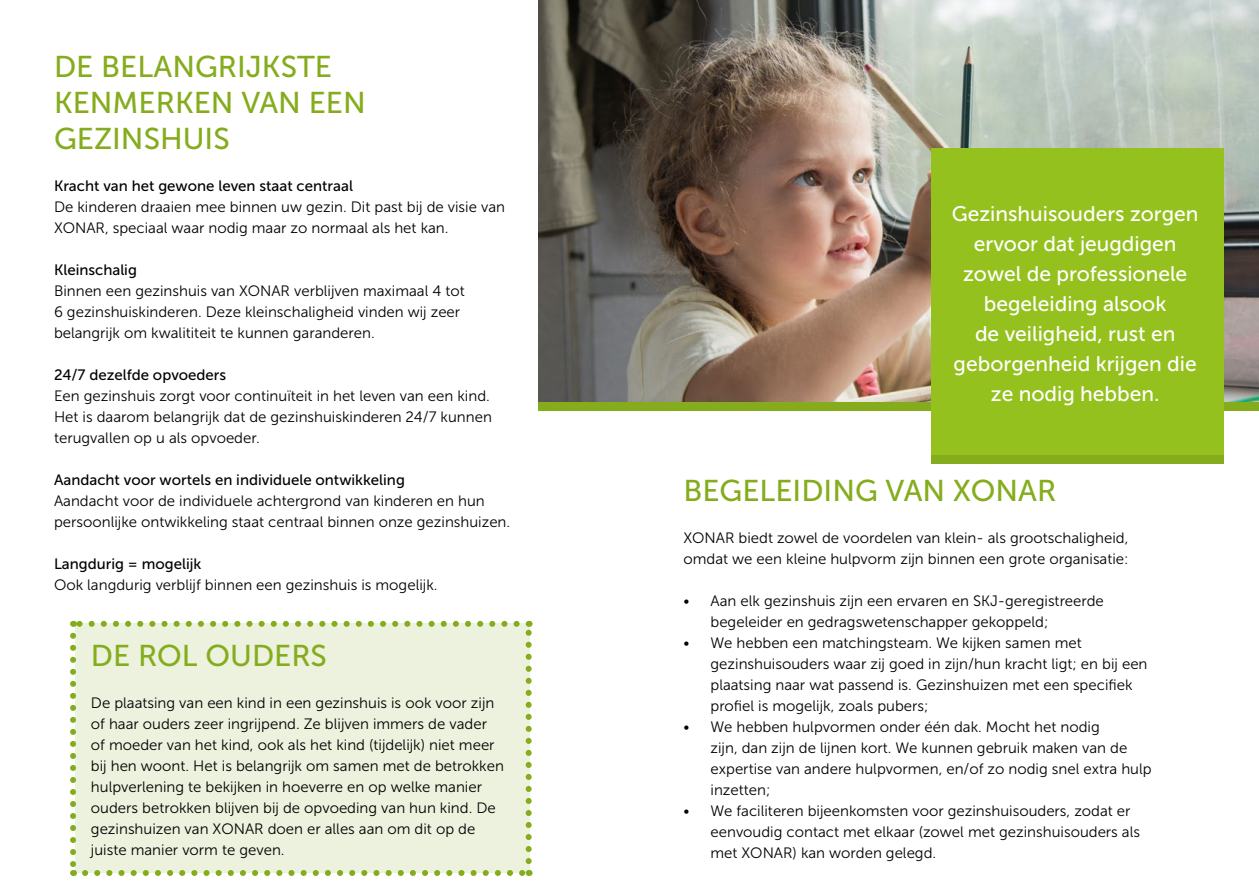
<style>
.page{position:relative;width:1259px;height:893px;background:#fff}
.page>*{position:absolute;margin:0;border:0;box-sizing:border-box;transform-origin:0 0}
.t1{font:30px/36px "Museo Sans 500";color:#85ac1c}
.t2{font:21px/30px "Museo Sans 500";color:#fff;text-align:center}
.t3{font:15px/21px "Museo Sans 300";color:#000}
.t4{font:15px "Museo Sans 500";color:#000}
</style>
<div class="page">
<div style="left:75px;top:623px;width:454px;height:249px;background:#ecf2dd"></div>
<img style="left:539px;top:0;width:720px;height:402px">
<div style="left:539px;top:402px;width:720px;height:8px;background:#85ac1c"></div>
<div style="left:931px;top:456px;width:293px;height:8px;background:#85ac1c"></div>
<div style="left:931px;top:149px;width:293px;height:306px;background:#95c11f"></div>
<svg style="left:70px;top:636px;width:6px;height:240px"></svg>
<svg style="left:85px;top:870px;width:444px;height:6px"></svg>
<svg style="left:525px;top:621px;width:6px;height:240px"></svg>
<svg style="left:73px;top:621px;width:444px;height:6px"></svg>
<h1 class="t1" style="left:54px;top:48px;width:313px">DE BELANGRIJKSTE<br>KENMERKEN VAN EEN<br>GEZINSHUIS</h1>
<p class="t4" style="left:54px;top:177px;width:300px">Kracht van het gewone leven staat centraal</p>
<p class="t3" style="left:54px;top:196px;width:452px">De kinderen draaien mee binnen uw gezin. Dit past bij de visie van<br>XONAR, speciaal waar nodig maar zo normaal als het kan.</p>
<p class="t4" style="left:54px;top:261px;width:84px">Kleinschalig</p>
<p class="t3" style="left:54px;top:280px;width:412px">Binnen een gezinshuis van XONAR verblijven maximaal 4 tot<br>6 gezinshuiskinderen. Deze kleinschaligheid vinden wij zeer belangrijk om kwalititeit te kunnen garanderen.</p>
<p class="t4" style="left:54px;top:366px;width:174px">24/7 dezelfde opvoeders</p>
<p class="t3" style="left:54px;top:385px;width:439px">Een gezinshuis zorgt voor continuïteit in het leven van een kind.<br>Het is daarom belangrijk dat de gezinshuiskinderen 24/7 kunnen terugvallen op u als opvoeder.</p>
<p class="t4" style="left:54px;top:471px;width:352px">Aandacht voor wortels en individuele ontwikkeling</p>
<p class="t3" style="left:54px;top:490px;width:458px">Aandacht voor de individuele achtergrond van kinderen en hun persoonlijke ontwikkeling staat centraal binnen onze gezinshuizen.</p>
<p class="t4" style="left:54px;top:555px;width:149px">Langdurig = mogelijk</p>
<p class="t3" style="left:54px;top:574px;width:385px">Ook langdurig verblijf binnen een gezinshuis is mogelijk.</p>
<h1 class="t1" style="left:91px;top:637px;width:238px">DE ROL OUDERS</h1>
<p class="t3" style="left:91px;top:692px;width:414px">De plaatsing van een kind in een gezinshuis is ook voor zijn of haar ouders zeer ingrijpend. Ze blijven immers de vader of moeder van het kind, ook als het kind (tijdelijk) niet meer bij hen woont. Het is belangrijk om samen met de betrokken hulpverlening te bekijken in hoeverre en op welke manier ouders betrokken blijven bij de opvoeding van hun kind. De gezinshuizen van XONAR doen er alles aan om dit op de juiste manier vorm te geven.</p>
<h2 class="t2" style="left:951px;top:199px;width:248px">Gezinshuisouders zorgen ervoor dat jeugdigen zowel de professionele begeleiding alsook<br>de veiligheid, rust en geborgenheid krijgen die ze nodig hebben.</h2>
<h1 class="t1" style="left:683px;top:473px;width:374px">BEGELEIDING VAN XONAR</h1>
<p class="t3" style="left:683px;top:528px;width:446px">XONAR biedt zowel de voordelen van klein- als grootschaligheid, omdat we een kleine hulpvorm zijn binnen een grote organisatie:</p>
<p class="t3" style="left:710px;top:591px;width:395px;text-indent:-27px">• Aan elk gezinshuis zijn een ervaren en SKJ-geregistreerde begeleider en gedragswetenschapper gekoppeld;</p>
<p class="t3" style="left:710px;top:633px;width:438px;text-indent:-27px">• We hebben een matchingsteam. We kijken samen met gezinshuisouders waar zij goed in zijn/hun kracht ligt; en bij een plaatsing naar wat passend is. Gezinshuizen met een specifiek profiel is mogelijk, zoals pubers;</p>
<p class="t3" style="left:710px;top:717px;width:442px;text-indent:-27px">• We hebben hulpvormen onder één dak. Mocht het nodig<br>zijn, dan zijn de lijnen kort. We kunnen gebruik maken van de expertise van andere hulpvormen, en/of zo nodig snel extra hulp inzetten;</p>
<p class="t3" style="left:710px;top:801px;width:431px;text-indent:-27px">• We faciliteren bijeenkomsten voor gezinshuisouders, zodat er eenvoudig contact met elkaar (zowel met gezinshuisouders als met XONAR) kan worden gelegd.</p>
</div>
